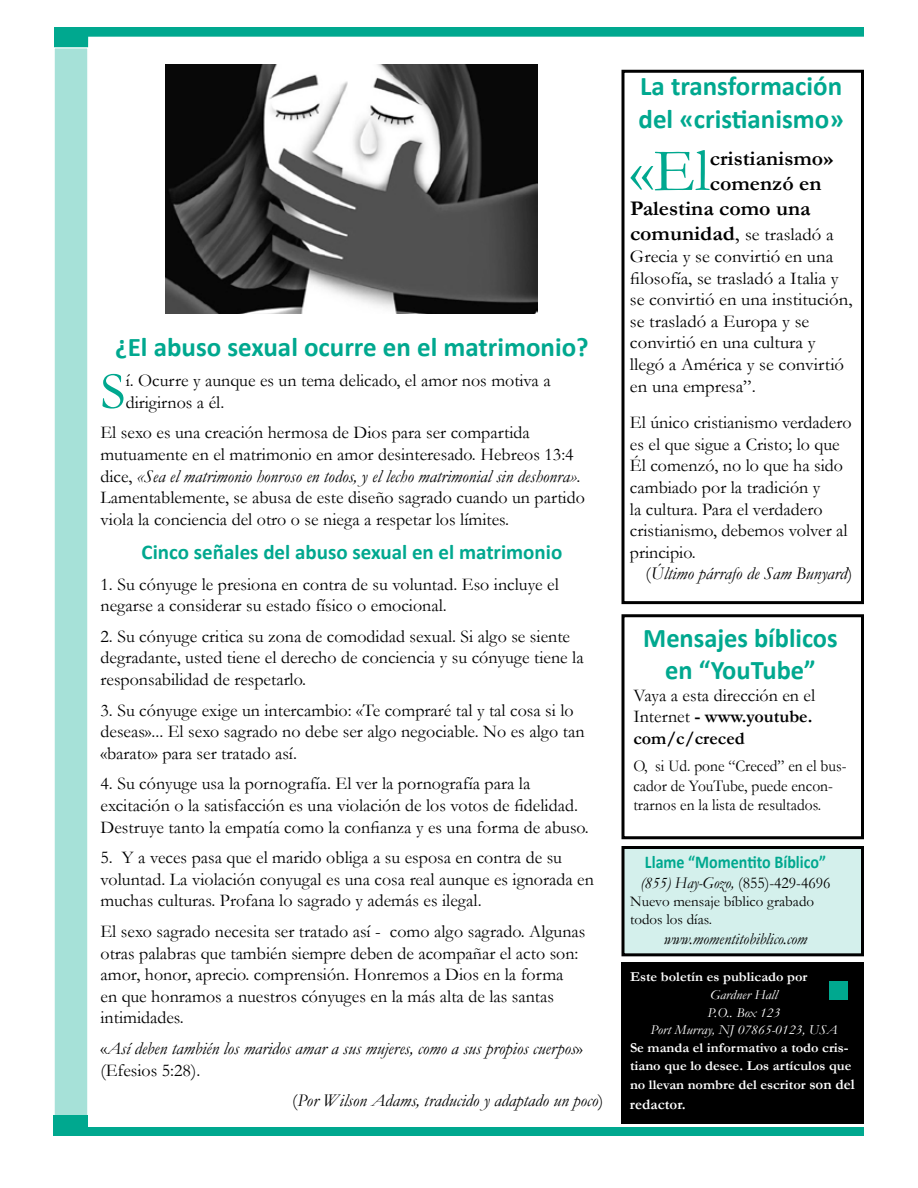
<style>
.page{position:relative;width:918px;height:1188px;background:#fff}
.page>*{position:absolute;margin:0;border:0;box-sizing:border-box;transform-origin:0 0}
.t1{font:61.35px "Garamond";color:#00a88f;scale:1.04 1}
.t2{font:52.65px "Garamond";color:#00a88f}
.t3{font:700 27px/32.4px "Calibri";color:#00a88f;text-align:center}
.t4{font:700 21px "Calibri";color:#00a88f}
.t5{font:700 21px "Garamond";color:#000;scale:1.04 1}
.t6{font:18px/21.6px "Garamond";color:#000}
.t7{font:18px/21.6px "Garamond";color:#000;scale:1.04 1}
.t8{font:italic 18px/21.6px "Garamond";color:#000}
.t9{font:700 18px "Calibri";color:#00a88f;scale:.89 1}
.t10{font:16.5px/19.8px "Garamond";color:#000;scale:.94 1}
.t11{font:italic 16.5px "Garamond";color:#000;scale:.95 1}
.t12{font:italic 16.5px "Garamond";color:#000}
.t13{font:15px/18px "Garamond";color:#000}
.t14{font:700 15px "Garamond";color:#fff}
.t15{font:700 13.65px/17.9px "Garamond";color:#fff;scale:1.05 1}
.t16{font:italic 13.65px/17.9px "Garamond";color:#fff;text-align:center;scale:1.05 1}
.s1{font-style:italic}
.s2{font-style:normal}
.s3{font-weight:700;font-size:21px}
.s4{font-size:21px}
.s5{font-weight:700}
.s6{font-size:15px}
</style>
<div class="page">
<div style="left:54px;top:48px;width:34px;height:1075px;background:#a6e1d8"></div>
<div style="left:53px;top:47px;width:36px;height:1077px;border:2px solid #fff"></div>
<svg style="left:54px;top:27px;width:810px;height:20px"></svg>
<div style="left:621px;top:962px;width:243px;height:162px;background:#000"></div>
<div style="left:53px;top:1127px;width:811px;height:9px;background:#00a88f"></div>
<div style="left:54px;top:1115px;width:34px;height:12px;background:#00a88f"></div>
<div style="left:829px;top:981px;width:19px;height:18px;background:#00a88f"></div>
<div style="left:623px;top:848px;width:239px;height:107px;background:#d4f0ec"></div>
<div style="left:621px;top:846px;width:243px;height:110px;border:3px solid #000"></div>
<div style="left:621px;top:614px;width:243px;height:225px;border:3px solid #000"></div>
<img style="left:166px;top:65px;width:372px;height:249px">
<div style="left:621px;top:70px;width:243px;height:534px;border:3px solid #000"></div>
<h3 class="t3" style="left:115px;top:330px;width:475px">¿El abuso sexual ocurre en el matrimonio?</h3>
<h2 class="t2" style="left:100px;top:360px;width:27px">S</h2>
<p class="t6" style="left:126px;top:369px;width:427px">í. Ocurre y aunque es un tema delicado, el amor nos motiva a dirigirnos a él.</p>
<p class="t6" style="left:100px;top:422px;width:486px">El sexo es una creación hermosa de Dios para ser compartida mutuamente en el matrimonio en amor desinteresado. Hebreos 13:4 dice, <span class="s1">«Sea el matrimonio honroso en todos, y el lecho matrimonial sin deshonra»</span>.<br>Lamentablemente, se abusa de este diseño sagrado cuando un partido viola la conciencia del otro o se niega a respetar los límites.</p>
<p class="t4" style="left:142px;top:539px;width:422px">Cinco señales del abuso sexual en el matrimonio</p>
<p class="t6" style="left:100px;top:573px;width:460px">1. Su cónyuge le presiona en contra de su voluntad. Eso incluye el negarse a considerar su estado físico o emocional.</p>
<p class="t6" style="left:100px;top:625px;width:485px">2. Su cónyuge critica su zona de comodidad sexual. Si algo se siente degradante, usted tiene el derecho de conciencia y su cónyuge tiene la responsabilidad de respetarlo.</p>
<p class="t6" style="left:100px;top:699px;width:486px">3. Su cónyuge exige un intercambio: «Te compraré tal y tal cosa si lo deseas»... El sexo sagrado no debe ser algo negociable. No es algo tan «barato» para ser tratado así.</p>
<p class="t6" style="left:100px;top:773px;width:490px">4. Su cónyuge usa la pornografía. El ver la pornografía para la excitación o la satisfacción es una violación de los votos de fidelidad.<br>Destruye tanto la empatía como la confianza y es una forma de abuso.</p>
<p class="t6" style="left:100px;top:846px;width:495px">5. Y a veces pasa que el marido obliga a su esposa en contra de su voluntad. La violación conyugal es una cosa real aunque es ignorada en muchas culturas. Profana lo sagrado y además es ilegal.</p>
<p class="t6" style="left:100px;top:920px;width:486px">El sexo sagrado necesita ser tratado así - como algo sagrado. Algunas otras palabras que también siempre deben de acompañar el acto son: amor, honor, aprecio. comprensión. Honremos a Dios en la forma<br>en que honramos a nuestros cónyuges en la más alta de las santas intimidades.</p>
<p class="t8" style="left:100px;top:1037px;width:484px"><span class="s2">«</span>Así deben también los maridos amar a sus mujeres, como a sus propios cuerpos<span class="s2">» (Efesios 5:28).</span></p>
<p class="t8" style="left:292px;top:1089px;width:313px"><span class="s2">(</span>Por Wilson Adams, traducido y adaptado un poco<span class="s2">)</span></p>
<h3 class="t3" style="left:639px;top:70px;width:207px;text-align:left">La transformación del «cristianismo»</h3>
<h1 class="t1" style="left:630px;top:134px;width:78px">«El</h1>
<p class="t5" style="left:710px;top:146px;width:120px">cristianismo»</p>
<p class="t5" style="left:710px;top:171px;width:109px">comenzó en</p>
<p class="t5" style="left:630px;top:196px;width:175px">Palestina como una</p>
<p class="t7" style="left:630px;top:224px;width:215px"><span class="s3">comunidad</span><span class="s4">,</span> se trasladó a<br>Grecia y se convirtió en una filosofía, se trasladó a Italia y se convirtió en una institución, se trasladó a Europa y se convirtió en una cultura y llegó a América y se convirtió en una empresa”.</p>
<p class="t6" style="left:630px;top:412px;width:223px">El único cristianismo verdadero es el que sigue a Cristo; lo que<br>Él comenzó, no lo que ha sido cambiado por la tradición y<br>la cultura. Para el verdadero cristianismo, debemos volver al principio.</p>
<p class="t8" style="left:646px;top:563px;width:208px"><span class="s2">(</span>Último párrafo de Sam Bunyard<span class="s2">)</span></p>
<h3 class="t3" style="left:643px;top:621px;width:196px">Mensajes bíblicos en “YouTube”</h3>
<p class="t6" style="left:633px;top:684px;width:183px">Vaya a esta dirección en el<br>Internet <span class="s5">- www.youtube. com/c/creced</span></p>
<p class="t10" style="left:633px;top:756px;width:228px">O, si Ud. pone “Creced” en el bus&shy;cador de YouTube, puede encon&shy;trarnos en la lista de resultados.</p>
<p class="t9" style="left:645px;top:851px;width:205px">Llame “Momentito Bíblico”</p>
<p class="t11" style="left:640px;top:873px;width:202px">(855) Hay-Gozo, <span class="s2">(855)-429-4696</span></p>
<p class="t13" style="left:630px;top:892px;width:186px">Nuevo mensaje bíblico grabado todos los días.</p>
<p class="t12" style="left:664px;top:929px;width:145px">www.momentitobiblico.com</p>
<p class="t15" style="left:630px;top:967px;width:171px">Este boletín es publicado por</p>
<p class="t16" style="left:650px;top:985px;width:180px">Gardner Hall<br>P.O.. Box 123<br>Port Murray, NJ 07865-0123, USA</p>
<p class="t15" style="left:630px;top:1039px;width:213px">Se manda el informativo a todo cris&shy;tiano que lo desee. Los artículos que</p>
<p class="t15" style="left:630px;top:1076px;width:215px">no llevan nombre del escritor <span class="s6">son del</span></p>
<p class="t14" style="left:630px;top:1095px;width:57px">redactor.</p>
</div>
